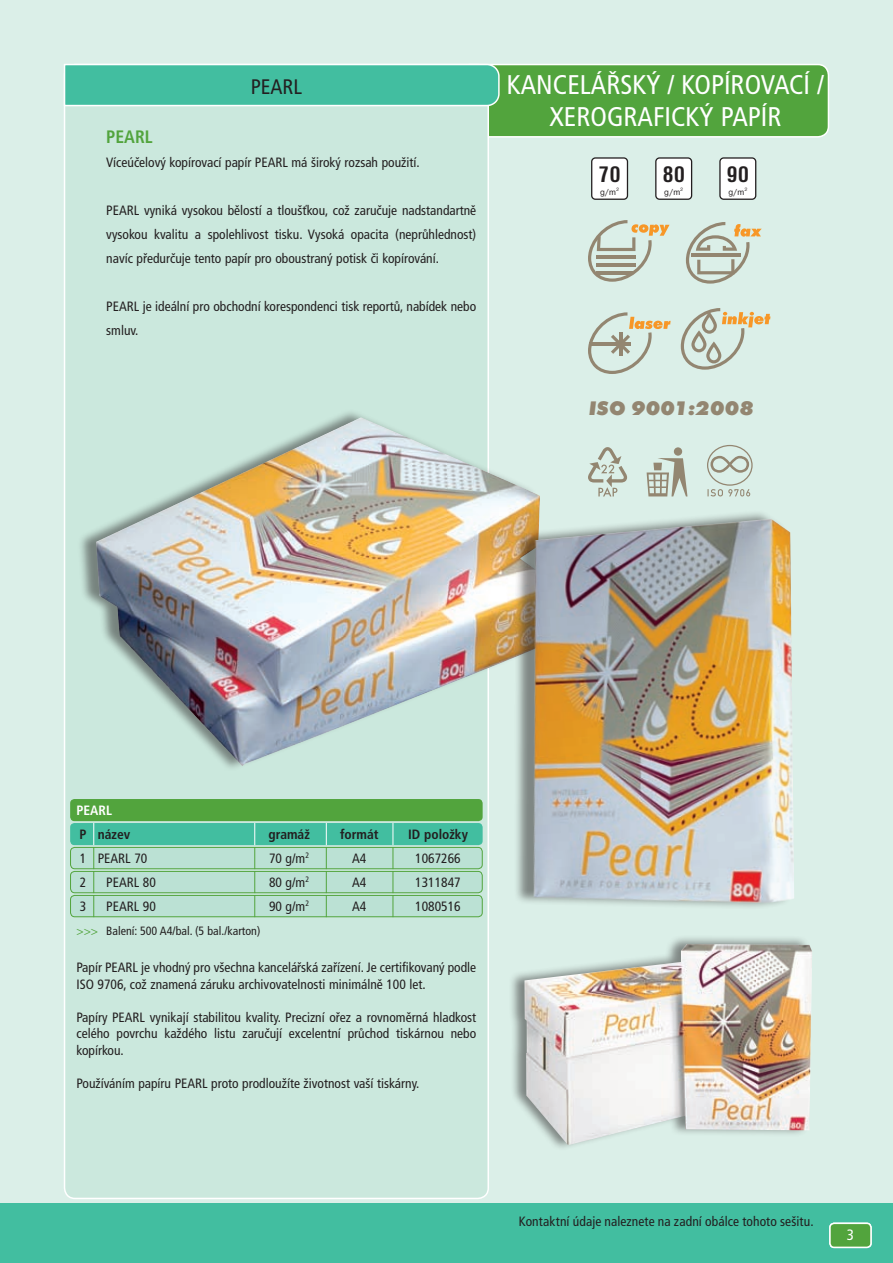
<style>
.page{position:relative;width:893px;height:1263px;background:#dbefe8}
.page>*{position:absolute;margin:0;border:0;box-sizing:border-box;transform-origin:0 0}
.t1{font:condensed 27px/32.4px "Frutiger CE";color:#fff}
.t2{font:700 condensed 23.4px "Nimbus Sans DCE";color:#231f20;scale:1.2 1}
.t3{font:condensed 21px "Frutiger CE";color:#231f20}
.t4{font:italic 800 20.4px "Futura TCE";letter-spacing:.01em;color:#938671}
.t5{font:700 condensed 18px "Frutiger CE";color:#52a43d}
.t6{font:condensed 15px "Frutiger CE";color:#fff}
.t7{font:condensed 13.5px/24px "Frutiger CE";color:#231f20;text-align:justify}
.t8{font:700 condensed 13.5px "Frutiger CE";color:#231f20}
.t9{font:700 condensed 13.5px "Frutiger CE";color:#fff}
.t10{font:condensed 12px "Frutiger CE";color:#231f20}
.t11{font:9.15px "Nimbus Sans DCE";color:#231f20}
.s1{color:#52a43d}
</style>
<div class="page">
<div style="left:0;top:1203px;width:893px;height:60px;background:#42bea0"></div>
<div style="left:459px;top:65px;width:369px;height:72px;background:#52a43d;border-radius:11px"></div>
<div style="left:458px;top:64px;width:371px;height:74px;border:2px solid #fff;border-radius:11px"></div>
<div style="left:65px;top:65px;width:423px;height:1133px;background:#cbe8dd;border-radius:11px"></div>
<svg style="left:63px;top:63px;width:437px;height:44px;background:#55c4a8"></svg>
<div style="left:830px;top:1223px;width:41px;height:24px;background:#52a43d;border-radius:4px"></div>
<div style="left:829px;top:1222px;width:43px;height:26px;border:2px solid #fff;border-radius:4px"></div>
<div style="left:77px;top:408px;width:471px;height:363px;background:#231f20;opacity:.5"></div>
<img style="left:96px;top:417px;width:452px;height:349px">
<div style="left:508px;top:935px;width:304px;height:216px;background:#231f20;opacity:.5"></div>
<img style="left:524px;top:944px;width:288px;height:201px">
<div style="left:592px;top:158px;width:35px;height:41px;background:#fff;border-radius:4px"></div>
<div style="left:591px;top:157px;width:37px;height:43px;border:1px solid #231f20;border-radius:4px"></div>
<div style="left:656px;top:158px;width:36px;height:41px;background:#fff;border-radius:4px"></div>
<div style="left:655px;top:157px;width:37px;height:43px;border:1px solid #231f20;border-radius:4px"></div>
<div style="left:720px;top:158px;width:36px;height:41px;background:#fff;border-radius:4px"></div>
<div style="left:719px;top:157px;width:37px;height:43px;border:1px solid #231f20;border-radius:4px"></div>
<svg style="left:707px;top:445px;width:46px;height:51px"></svg>
<svg style="left:588px;top:447px;width:39px;height:49px"></svg>
<svg style="left:647px;top:447px;width:40px;height:49px"></svg>
<svg style="left:588px;top:312px;width:83px;height:62px"></svg>
<svg style="left:681px;top:308px;width:89px;height:62px"></svg>
<svg style="left:588px;top:220px;width:81px;height:62px"></svg>
<hr style="left:596px;top:256px;width:40px;height:3px;background:#938671">
<hr style="left:596px;top:264px;width:40px;height:3px;background:#938671">
<hr style="left:596px;top:271px;width:37px;height:3px;background:#938671">
<svg style="left:686px;top:222px;width:76px;height:62px"></svg>
<div style="left:514px;top:509px;width:277px;height:401px;background:#231f20;opacity:.5"></div>
<img style="left:533px;top:519px;width:261px;height:385px">
<div style="left:70px;top:799px;width:413px;height:22px;background:#52a43d;border-radius:4px"></div>
<div style="left:70px;top:823px;width:413px;height:22px;background:#42bea0;border-radius:4px"></div>
<div style="left:71px;top:847px;width:411px;height:22px;background:#bbe1d4;border-radius:4px"></div>
<div style="left:70px;top:847px;width:413px;height:22px;border:1px solid #52a43d;border-radius:4px"></div>
<div style="left:71px;top:871px;width:411px;height:22px;background:#bbe1d4;border-radius:4px"></div>
<div style="left:70px;top:871px;width:413px;height:22px;border:1px solid #52a43d;border-radius:4px"></div>
<div style="left:71px;top:895px;width:411px;height:22px;background:#bbe1d4;border-radius:4px"></div>
<div style="left:70px;top:895px;width:413px;height:22px;border:1px solid #52a43d;border-radius:4px"></div>
<svg style="left:93px;top:823px;width:1px;height:94px"></svg>
<svg style="left:326px;top:823px;width:1px;height:94px"></svg>
<svg style="left:254px;top:823px;width:1px;height:94px"></svg>
<svg style="left:393px;top:823px;width:1px;height:94px"></svg>
<h3 class="t3" style="left:251px;top:75px;width:53px">PEARL</h3>
<h3 class="t5" style="left:106px;top:126px;width:48px">PEARL</h3>
<p class="t7" style="left:106px;top:150px;width:315px">Víceúčelový kopírovací papír PEARL má široký rozsah použití.</p>
<p class="t7" style="left:106px;top:198px;width:371px">PEARL vyniká vysokou bělostí a tloušťkou, což zaručuje nadstandartně vysokou kvalitu a spolehlivost tisku. Vysoká opacita (neprůhlednost) navíc předurčuje tento papír pro oboustraný potisk či kopírování.</p>
<p class="t7" style="left:106px;top:294px;width:371px">PEARL je ideální pro obchodní korespondenci tisk reportů, nabídek nebo smluv.</p>
<h1 class="t1" style="left:549px;top:69px;width:276px;text-indent:-43px">KANCELÁŘSKÝ / KOPÍROVACÍ /<br>XEROGRAFICKÝ papír</h1>
<h2 class="t2" style="left:598px;top:162px;width:20px">70</h2>
<p class="t11" style="left:600px;top:187px;width:20px">g/m<sup>2</sup></p>
<h2 class="t2" style="left:662px;top:162px;width:20px">80</h2>
<p class="t11" style="left:664px;top:187px;width:20px">g/m<sup>2</sup></p>
<h2 class="t2" style="left:726px;top:162px;width:20px">90</h2>
<p class="t11" style="left:728px;top:187px;width:20px">g/m<sup>2</sup></p>
<h3 class="t4" style="left:588px;top:396px;width:167px">ISO 9001:2008</h3>
<p class="t9" style="left:77px;top:802px;width:37px">PEARL</p>
<p class="t8" style="left:79px;top:826px;width:52px">P název</p>
<p class="t8" style="left:268px;top:826px;width:43px">gramáž</p>
<p class="t8" style="left:340px;top:826px;width:40px">formát</p>
<p class="t8" style="left:408px;top:826px;width:61px">ID položky</p>
<p class="t7" style="left:80px;top:846px;width:69px">1 PEARL 70</p>
<p class="t7" style="left:269px;top:846px;width:42px">70 g/m<sup>2</sup></p>
<p class="t7" style="left:352px;top:846px;width:16px">A4</p>
<p class="t7" style="left:415px;top:846px;width:47px">1067266</p>
<p class="t7" style="left:80px;top:870px;width:8px">2</p>
<p class="t7" style="left:106px;top:870px;width:51px">PEARL 80</p>
<p class="t7" style="left:269px;top:870px;width:42px">80 g/m<sup>2</sup></p>
<p class="t7" style="left:352px;top:870px;width:16px">A4</p>
<p class="t7" style="left:415px;top:870px;width:47px">1311847</p>
<p class="t7" style="left:80px;top:894px;width:8px">3</p>
<p class="t7" style="left:106px;top:894px;width:51px">PEARL 90</p>
<p class="t7" style="left:269px;top:894px;width:42px">90 g/m<sup>2</sup></p>
<p class="t7" style="left:352px;top:894px;width:16px">A4</p>
<p class="t7" style="left:415px;top:894px;width:47px">1080516</p>
<p class="t10" style="left:77px;top:923px;width:185px"><span class="s1">&gt;&gt;&gt;</span> Balení: 500 A4/bal. (5 bal./karton)</p>
<p class="t7" style="left:77px;top:959px;width:401px;line-height:16.5px">Papír PEARL je vhodný pro všechna kancelářská zařízení. Je certifikovaný podle<br>ISO 9706, což znamená záruku archivovatelnosti minimálně 100 let.</p>
<p class="t7" style="left:77px;top:1009px;width:401px;line-height:16.5px">Papíry PEARL vynikají stabilitou kvality. Precizní ořez a rovnoměrná hladkost celého povrchu každého listu zaručují excelentní průchod tiskárnou nebo kopírkou.</p>
<p class="t7" style="left:77px;top:1071px;width:344px">Používáním papíru PEARL proto prodloužíte životnost vaší tiskárny.</p>
<p class="t7" style="left:519px;top:1210px;width:296px">Kontaktní údaje naleznete na zadní obálce tohoto sešitu.</p>
<p class="t6" style="left:847px;top:1227px;width:9px">3</p>
</div>
